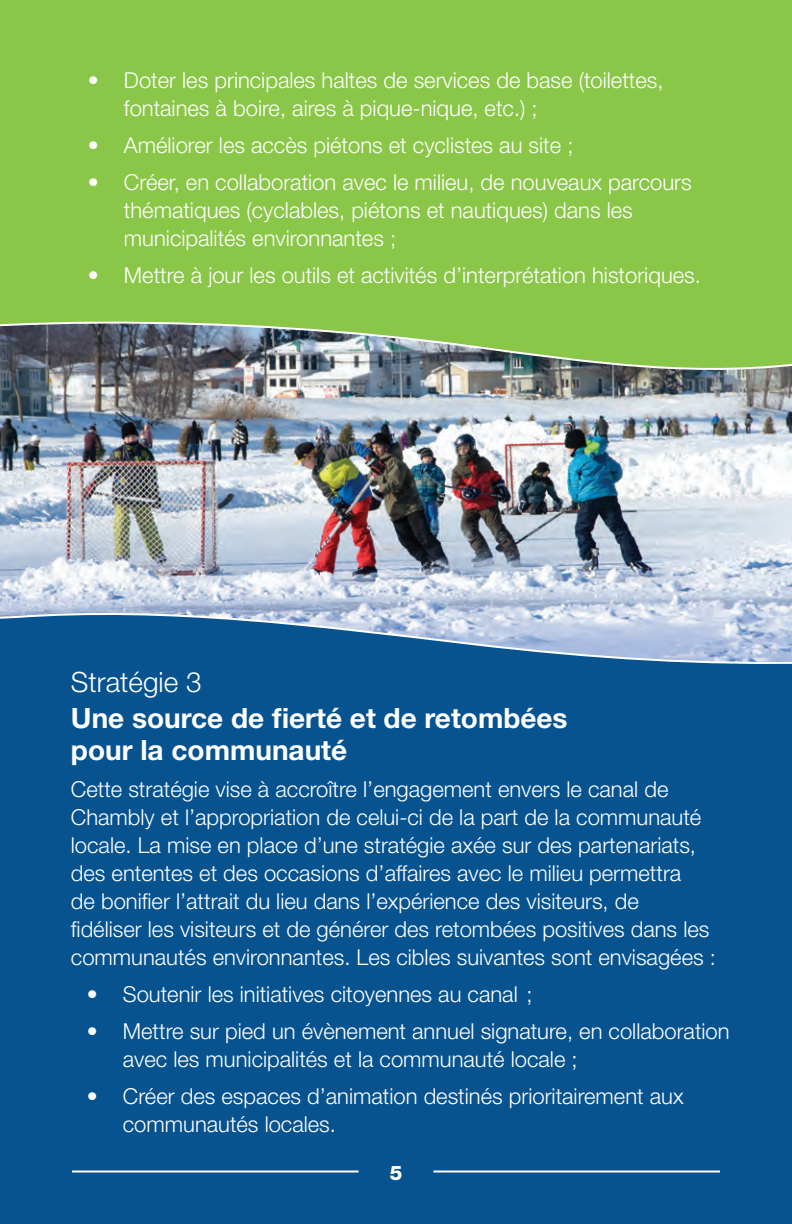
<style>
.page{position:relative;width:792px;height:1224px;background:#fff}
.page>*{position:absolute;margin:0;border:0;box-sizing:border-box;transform-origin:0 0}
.t1{font:700 28px/32px "Helvetica Neue LT Std";color:#fff}
.t2{font:300 28px "Helvetica Neue LT Std";color:#fff}
.t3{font:300 22px/28px "Helvetica Neue LT Std";color:#fff}
.t4{font:800 20px "Helvetica Neue LT Std";color:#fff}
</style>
<div class="page">
<div style="left:0;top:0;width:792px;height:551px;background:#8ac648"></div>
<div style="left:0;top:492px;width:792px;height:732px;background:#075390"></div>
<hr style="left:72px;top:1170px;width:287px;height:2px;background:#fff">
<hr style="left:433px;top:1170px;width:287px;height:2px;background:#fff">
<img style="left:0;top:321px;width:792px;height:343px">
<p class="t3" style="left:124px;top:65px;width:541px;text-indent:-36px">• Doter les principales haltes de services de base (toilettes, fontaines à boire, aires à pique-nique, etc.) ;</p>
<p class="t3" style="left:88px;top:131px;width:487px">• Améliorer les accès piétons et cyclistes au site ;</p>
<p class="t3" style="left:124px;top:168px;width:569px;text-indent:-36px">• Créer, en collaboration avec le milieu, de nouveaux parcours thématiques (cyclables, piétons et nautiques) dans les municipalités environnantes ;</p>
<p class="t3" style="left:88px;top:261px;width:614px">• Mettre à jour les outils et activités d’interprétation historiques.</p>
<p class="t2" style="left:71px;top:665px;width:132px">Stratégie 3</p>
<p class="t1" style="left:71px;top:701px;width:498px">Une source de fierté et de retombées pour la communauté</p>
<p class="t3" style="left:71px;top:775px;width:647px">Cette stratégie vise à accroître l’engagement envers le canal de Chambly et l’appropriation de celui-ci de la part de la communauté locale. La mise en place d’une stratégie axée sur des partenariats, des ententes et des occasions d’affaires avec le milieu permettra<br>de bonifier l’attrait du lieu dans l’expérience des visiteurs, de<br>fidéliser les visiteurs et de générer des retombées positives dans les communautés environnantes. Les cibles suivantes sont envisagées :</p>
<p class="t3" style="left:87px;top:980px;width:447px">• Soutenir les initiatives citoyennes au canal ;</p>
<p class="t3" style="left:123px;top:1017px;width:608px;text-indent:-36px">• Mettre sur pied un évènement annuel signature, en collaboration avec les municipalités et la communauté locale ;</p>
<p class="t3" style="left:123px;top:1082px;width:562px;text-indent:-36px">• Créer des espaces d’animation destinés prioritairement aux communautés locales.</p>
<p class="t4" style="left:390px;top:1161px;width:14px">5</p>
</div>
